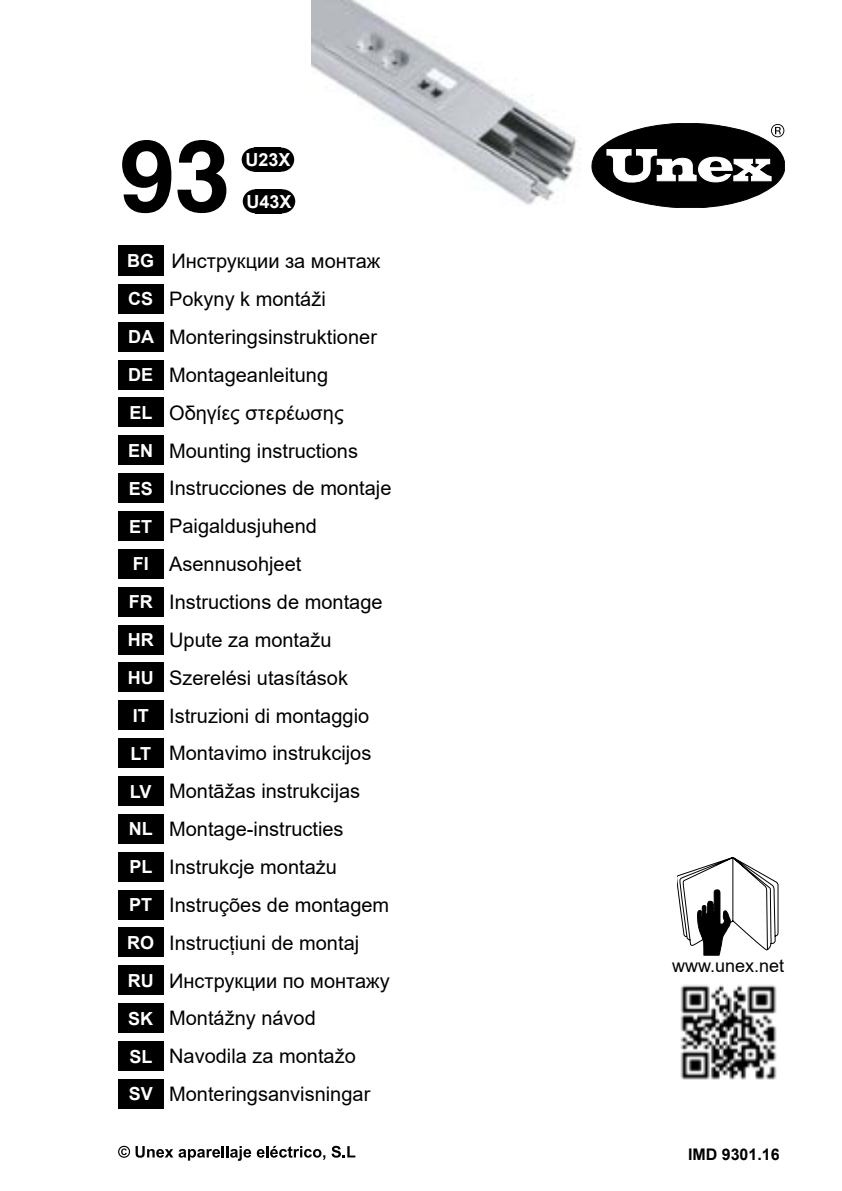
<style>
.page{position:relative;width:842px;height:1191px;background:#fff}
.page>*{position:absolute;margin:0;border:0;box-sizing:border-box;transform-origin:0 0}
.t1{font:700 100px "Helvetica";color:#000}
.t2{font:20px/37.8px "Arial";color:#000}
.t3{font:18px "Arial";color:#000}
.t4{font:700 18px "Arial";color:#fff}
.t5{font:700 16px "Arial";color:#000}
.s1{font-weight:700;font-size:18px;color:#fff}
</style>
<div class="page">
<svg style="left:592px;top:123px;width:193px;height:85px"></svg>
<svg style="left:118px;top:1145px;width:12px;height:12px"></svg>
<svg style="left:136px;top:1146px;width:37px;height:11px"></svg>
<svg style="left:179px;top:1146px;width:72px;height:14px"></svg>
<svg style="left:257px;top:1145px;width:68px;height:15px"></svg>
<svg style="left:332px;top:1145px;width:23px;height:12px"></svg>
<img style="left:311px;top:1px;width:266px;height:204px">
<div style="left:242px;top:148px;width:26px;height:24px;background:#000;border-radius:50%"></div>
<div style="left:268px;top:148px;width:26px;height:24px;background:#000;border-radius:50%"></div>
<div style="left:255px;top:148px;width:26px;height:24px;background:#000"></div>
<div style="left:243px;top:189px;width:26px;height:24px;background:#000;border-radius:50%"></div>
<div style="left:269px;top:189px;width:26px;height:24px;background:#000;border-radius:50%"></div>
<div style="left:256px;top:189px;width:26px;height:24px;background:#000"></div>
<svg style="left:678px;top:857px;width:100px;height:98px"></svg>
<img style="left:680px;top:985px;width:97px;height:95px">
<div style="left:118px;top:245px;width:45px;height:30px;background:#000"></div>
<div style="left:118px;top:284px;width:45px;height:29px;background:#000"></div>
<div style="left:118px;top:322px;width:45px;height:29px;background:#000"></div>
<div style="left:118px;top:360px;width:45px;height:29px;background:#000"></div>
<div style="left:118px;top:398px;width:45px;height:29px;background:#000"></div>
<div style="left:118px;top:436px;width:45px;height:29px;background:#000"></div>
<div style="left:118px;top:473px;width:45px;height:30px;background:#000"></div>
<div style="left:118px;top:511px;width:45px;height:29px;background:#000"></div>
<div style="left:118px;top:549px;width:45px;height:29px;background:#000"></div>
<div style="left:118px;top:587px;width:45px;height:29px;background:#000"></div>
<div style="left:118px;top:625px;width:45px;height:29px;background:#000"></div>
<div style="left:118px;top:663px;width:45px;height:29px;background:#000"></div>
<div style="left:118px;top:700px;width:45px;height:30px;background:#000"></div>
<div style="left:118px;top:738px;width:45px;height:29px;background:#000"></div>
<div style="left:118px;top:776px;width:45px;height:29px;background:#000"></div>
<div style="left:118px;top:814px;width:45px;height:29px;background:#000"></div>
<div style="left:118px;top:852px;width:45px;height:29px;background:#000"></div>
<div style="left:118px;top:890px;width:45px;height:29px;background:#000"></div>
<div style="left:118px;top:927px;width:45px;height:30px;background:#000"></div>
<div style="left:118px;top:965px;width:45px;height:29px;background:#000"></div>
<div style="left:118px;top:1003px;width:45px;height:29px;background:#000"></div>
<div style="left:118px;top:1041px;width:45px;height:29px;background:#000"></div>
<div style="left:118px;top:1079px;width:45px;height:29px;background:#000"></div>
<h1 class="t1" style="left:119px;top:115px;width:113px">93</h1>
<p class="t4" style="left:246px;top:147px;width:47px">U23X</p>
<p class="t4" style="left:247px;top:189px;width:47px">U43X</p>
<p class="t2" style="left:127px;top:241px;width:266px"><span class="s1">BG</span> Инструкции за монтаж<br><span class="s1">CS</span> Pokyny k montáži<br><span class="s1">DA</span> Monteringsinstruktioner<br><span class="s1">DE</span> Montageanleitung<br><span class="s1">EL</span> Οδηγίες στερέωσης<br><span class="s1">EN</span> Mounting instructions<br><span class="s1">ES</span> Instrucciones de montaje<br><span class="s1">ET</span> Paigaldusjuhend<br><span class="s1">FI</span> Asennusohjeet<br><span class="s1">FR</span> Instructions de montage<br><span class="s1">HR</span> Upute za montažu<br><span class="s1">HU</span> Szerelési utasítások<br><span class="s1">IT</span> Istruzioni di montaggio<br><span class="s1">LT</span> Montavimo instrukcijos<br><span class="s1">LV</span> Montāžas instrukcijas<br><span class="s1">NL</span> Montage-instructies<br><span class="s1">PL</span> Instrukcje montażu<br><span class="s1">PT</span> Instruções de montagem<br><span class="s1">RO</span> Instrucțiuni de montaj<br><span class="s1">RU</span> Инструкции по монтажу<br><span class="s1">SK</span> Montážny návod<br><span class="s1">SL</span> Navodila za montažo<br><span class="s1">SV</span> Monteringsanvisningar</p>
<p class="t3" style="left:672px;top:953px;width:114px">www.unex.net</p>
<p class="t5" style="left:688px;top:1143px;width:93px">IMD 9301.16</p>
</div>
